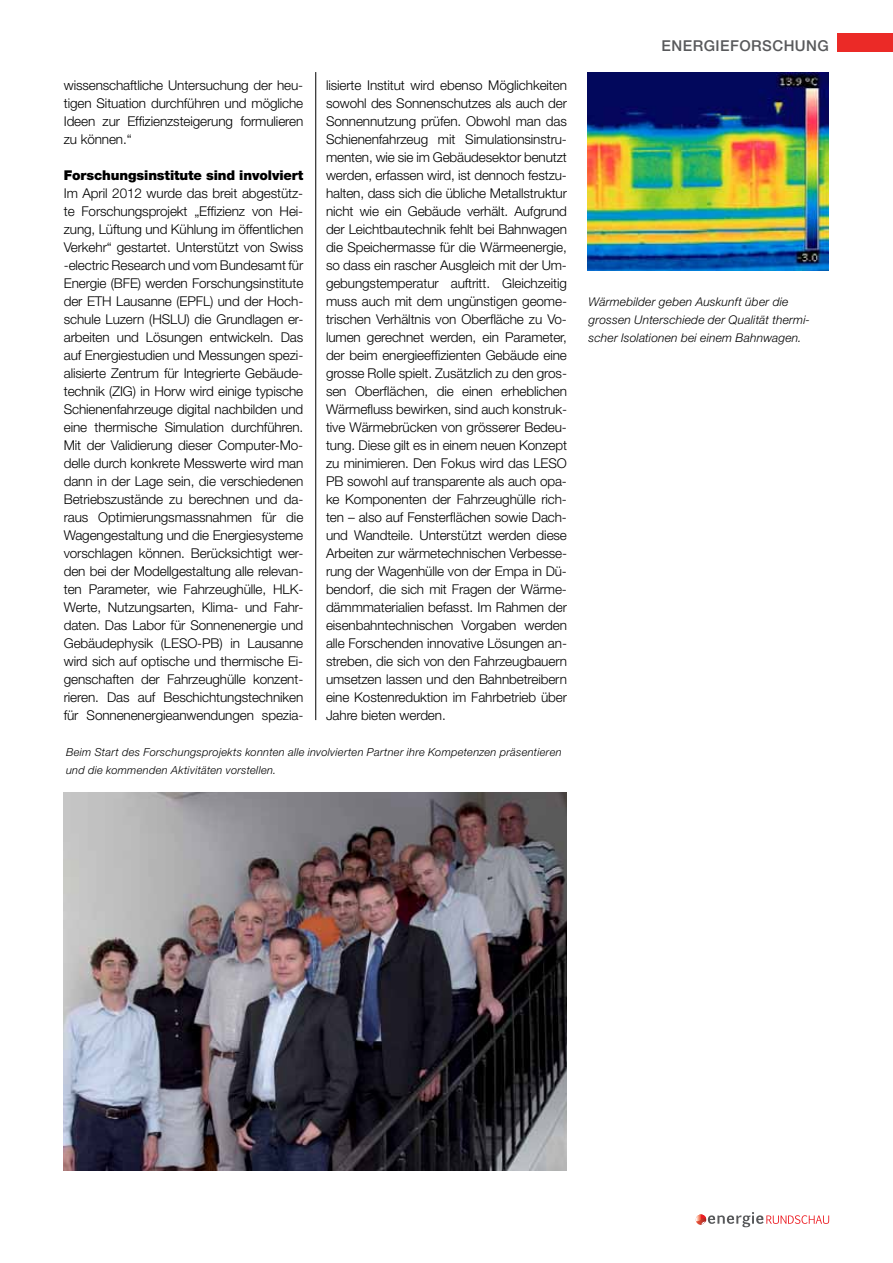
<style>
.page{position:relative;width:893px;height:1263px;background:#fff}
.page>*{position:absolute;margin:0;border:0;box-sizing:border-box;transform-origin:0 0}
.t1{font:500 15px "Helvetica Neue";letter-spacing:.03em;color:#58595b}
.t2{font:300 13.5px/18px "Helvetica Neue";letter-spacing:-.01em;color:#000;text-align:justify}
.t3{font:900 13.5px "Helvetica Neue";letter-spacing:-.01em;color:#000}
.t4{font:italic 300 12px/18px "Helvetica Neue";letter-spacing:.015em;color:#000}
.t5{font:italic 300 11.1px/18px "Helvetica Neue";letter-spacing:.025em;color:#000}
</style>
<div class="page">
<hr style="left:315px;top:72px;width:1px;height:648px;background:#000">
<img style="left:64px;top:792px;width:503px;height:378px">
<div style="left:838px;top:33px;width:55px;height:18px;background:#eb2a27"></div>
<svg style="left:696px;top:1212px;width:133px;height:15px"></svg>
<img style="left:588px;top:72px;width:240px;height:198px">
<p class="t2" style="left:64px;top:76px;width:241px">wissenschaftliche Untersuchung der heu&shy;tigen Situation durchführen und mögliche Ideen zur Effizienzsteigerung formulieren zu können.“</p>
<p class="t3" style="left:64px;top:167px;width:241px">Forschungsinstitute sind involviert</p>
<p class="t2" style="left:64px;top:184px;width:241px">Im April 2012 wurde das breit abgestütz&shy;te Forschungsprojekt „Effizienz von Hei&shy;zung, Lüftung und Kühlung im öffentlichen Verkehr“ gestartet. Unterstützt von Swiss -electric Research und vom Bundesamt für Energie (BFE) werden Forschungsinstitute der ETH Lausanne (EPFL) und der Hoch&shy;schule Luzern (HSLU) die Grundlagen er&shy;arbeiten und Lösungen entwickeln. Das auf Energiestudien und Messungen spezi&shy;alisierte Zentrum für Integrierte Gebäude&shy;technik (ZIG) in Horw wird einige typische Schienenfahrzeuge digital nachbilden und eine thermische Simulation durchführen.<br>Mit der Validierung dieser Computer-Mo&shy;delle durch konkrete Messwerte wird man dann in der Lage sein, die verschiedenen Betriebszustände zu berechnen und da&shy;raus Optimierungsmassnahmen für die Wagengestaltung und die Energiesysteme vorschlagen können. Berücksichtigt wer&shy;den bei der Modellgestaltung alle relevan&shy;ten Parameter, wie Fahrzeughülle, HLK-Werte, Nutzungsarten, Klima- und Fahr&shy;daten. Das Labor für Sonnenenergie und Gebäudephysik (LESO-PB) in Lausanne wird sich auf optische und thermische Ei&shy;genschaften der Fahrzeughülle konzent&shy;rieren. Das auf Beschichtungstechniken für Sonnenenergieanwendungen spezia-</p>
<p class="t2" style="left:326px;top:76px;width:242px">lisierte Institut wird ebenso Möglichkeiten sowohl des Sonnenschutzes als auch der Sonnennutzung prüfen. Obwohl man das Schienenfahrzeug mit Simulationsinstru&shy;menten, wie sie im Gebäudesektor benutzt werden, erfassen wird, ist dennoch festzu&shy;halten, dass sich die übliche Metallstruktur nicht wie ein Gebäude verhält. Aufgrund der Leichtbautechnik fehlt bei Bahnwagen die Speichermasse für die Wärmeenergie, so dass ein rascher Ausgleich mit der Um&shy;gebungstemperatur auftritt. Gleichzeitig muss auch mit dem ungünstigen geome&shy;trischen Verhältnis von Oberfläche zu Vo&shy;lumen gerechnet werden, ein Parameter, der beim energieeffizienten Gebäude eine grosse Rolle spielt. Zusätzlich zu den gros&shy;sen Oberflächen, die einen erheblichen Wärmefluss bewirken, sind auch konstruk&shy;tive Wärmebrücken von grösserer Bedeu&shy;tung. Diese gilt es in einem neuen Konzept zu minimieren. Den Fokus wird das LESO PB sowohl auf transparente als auch opa&shy;ke Komponenten der Fahrzeughülle rich&shy;ten – also auf Fensterflächen sowie Dach&shy;und Wandteile. Unterstützt werden diese Arbeiten zur wärmetechnischen Verbesse&shy;rung der Wagenhülle von der Empa in Dü&shy;bendorf, die sich mit Fragen der Wärme&shy;dämmmaterialien befasst. Im Rahmen der eisenbahntechnischen Vorgaben werden alle Forschenden innovative Lösungen an&shy;streben, die sich von den Fahrzeugbauern umsetzen lassen und den Bahnbetreibern eine Kostenreduktion im Fahrbetrieb über Jahre bieten werden.</p>
<p class="t5" style="left:66px;top:743px;width:497px">Beim Start des Forschungsprojekts konnten alle involvierten Partner ihre Kompetenzen präsentieren und die kommenden Aktivitäten vorstellen.</p>
<p class="t1" style="left:662px;top:37px;width:169px">ENERGIEFORSCHUNG</p>
<p class="t4" style="left:589px;top:293px;width:223px">Wärmebilder geben Auskunft über die grossen Unterschiede der Qualität thermi&shy;scher Isolationen bei einem Bahnwagen.</p>
</div>
